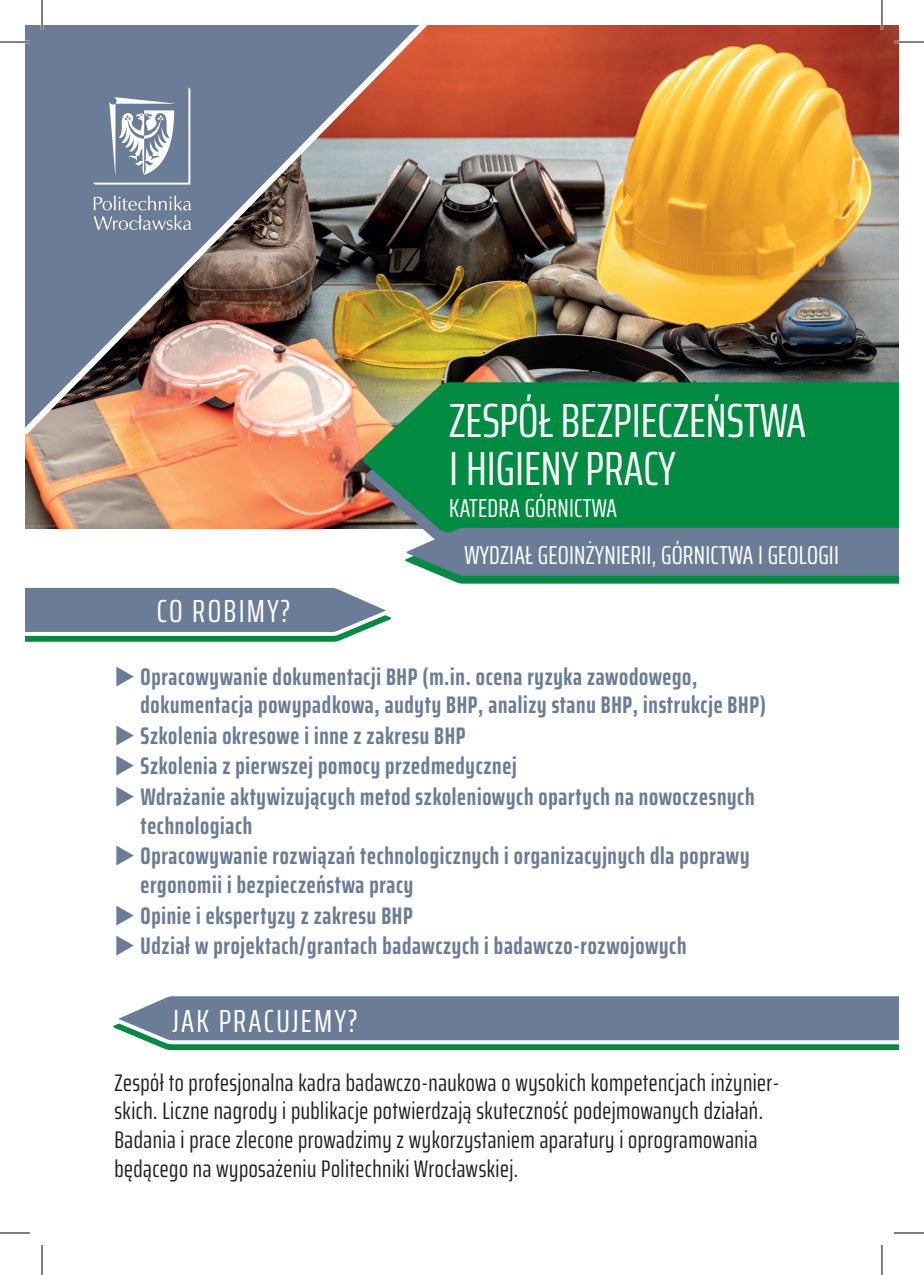
<style>
.page{position:relative;width:924px;height:1275px;background:#fff}
.page>*{position:absolute;margin:0;border:0;box-sizing:border-box;transform-origin:0 0}
.t1{font:extra-condensed 48px/48px "Saira";color:#fff}
.t2{font:extra-condensed 32px "Saira";letter-spacing:.07em;color:#fff}
.t3{font:extra-condensed 26px "Saira";letter-spacing:.01em;color:#fff}
.t4{font:700 extra-condensed 24px/28.8px "Saira";letter-spacing:.03em;color:#6b7d96}
.t5{font:extra-condensed 24px/28.8px "Saira";letter-spacing:.02em;color:#231f20}
</style>
<div class="page">
<img style="left:25px;top:25px;width:872px;height:503px">
<div style="left:362px;top:382px;width:536px;height:147px;background:#008b43"></div>
<svg style="left:25px;top:587px;width:366px;height:55px"></svg>
<svg style="left:113px;top:996px;width:785px;height:54px;background:#708d99"></svg>
<svg style="left:404px;top:528px;width:494px;height:55px;background:#62848f"></svg>
<img style="left:25px;top:25px;width:439px;height:412px">
<svg style="left:93px;top:87px;width:98px;height:143px;background:#8a98ab"></svg>
<hr style="left:0;top:41px;width:30px;height:2px;background:#fff">
<hr style="left:893px;top:41px;width:30px;height:2px;background:#fff">
<hr style="left:41px;top:0;width:2px;height:30px;background:#fff">
<hr style="left:880px;top:0;width:2px;height:30px;background:#fff">
<hr style="left:0;top:42px;width:30px;height:1px;background:#000">
<hr style="left:893px;top:42px;width:30px;height:1px;background:#000">
<hr style="left:0;top:1232px;width:30px;height:1px;background:#000">
<hr style="left:893px;top:1232px;width:30px;height:1px;background:#000">
<hr style="left:42px;top:0;width:1px;height:30px;background:#000">
<hr style="left:42px;top:1245px;width:1px;height:30px;background:#000">
<hr style="left:881px;top:0;width:1px;height:30px;background:#000">
<hr style="left:881px;top:1245px;width:1px;height:30px;background:#000">
<h1 class="t1" style="left:449px;top:395px;width:358px">ZESPÓŁ BEZPIECZEŃSTWA<br>I HIGIENY PRACY</h1>
<p class="t3" style="left:449px;top:488px;width:169px">KATEDRA GÓRNICTWA</p>
<h2 class="t2" style="left:157px;top:587px;width:135px">CO ROBIMY?</h2>
<p class="t3" style="left:464px;top:536px;width:376px">WYDZIAŁ GEOINŻYNIERII, GÓRNICTWA I GEOLOGII</p>
<p class="t4" style="left:140px;top:661px;width:626px;text-indent:-26px">◆ Opracowywanie dokumentacji BHP (m.in. ocena ryzyka zawodowego, dokumentacja powypadkowa, audyty BHP, analizy stanu BHP, instrukcje BHP)</p>
<p class="t4" style="left:114px;top:721px;width:352px">◆ Szkolenia okresowe i inne z zakresu BHP</p>
<p class="t4" style="left:114px;top:751px;width:403px">◆ Szkolenia z pierwszej pomocy przedmedycznej</p>
<p class="t4" style="left:140px;top:782px;width:615px;text-indent:-26px">◆ Wdrażanie aktywizujących metod szkoleniowych opartych na nowoczesnych technologiach</p>
<p class="t4" style="left:140px;top:841px;width:610px;text-indent:-26px">◆ Opracowywanie rozwiązań technologicznych i organizacyjnych dla poprawy ergonomii i bezpieczeństwa pracy</p>
<p class="t4" style="left:114px;top:900px;width:300px">◆ Opinie i ekspertyzy z zakresu BHP</p>
<p class="t4" style="left:114px;top:931px;width:573px">◆ Udział w projektach/grantach badawczych i badawczo-rozwojowych</p>
<h2 class="t2" style="left:172px;top:997px;width:187px">JAK PRACUJEMY?</h2>
<p class="t5" style="left:114px;top:1067px;width:666px">Zespół to profesjonalna kadra badawczo-naukowa o wysokich kompetencjach inżynier&shy;skich. Liczne nagrody i publikacje potwierdzają skuteczność podejmowanych działań.<br>Badania i prace zlecone prowadzimy z wykorzystaniem aparatury i oprogramowania będącego na wyposażeniu Politechniki Wrocławskiej.</p>
</div>
